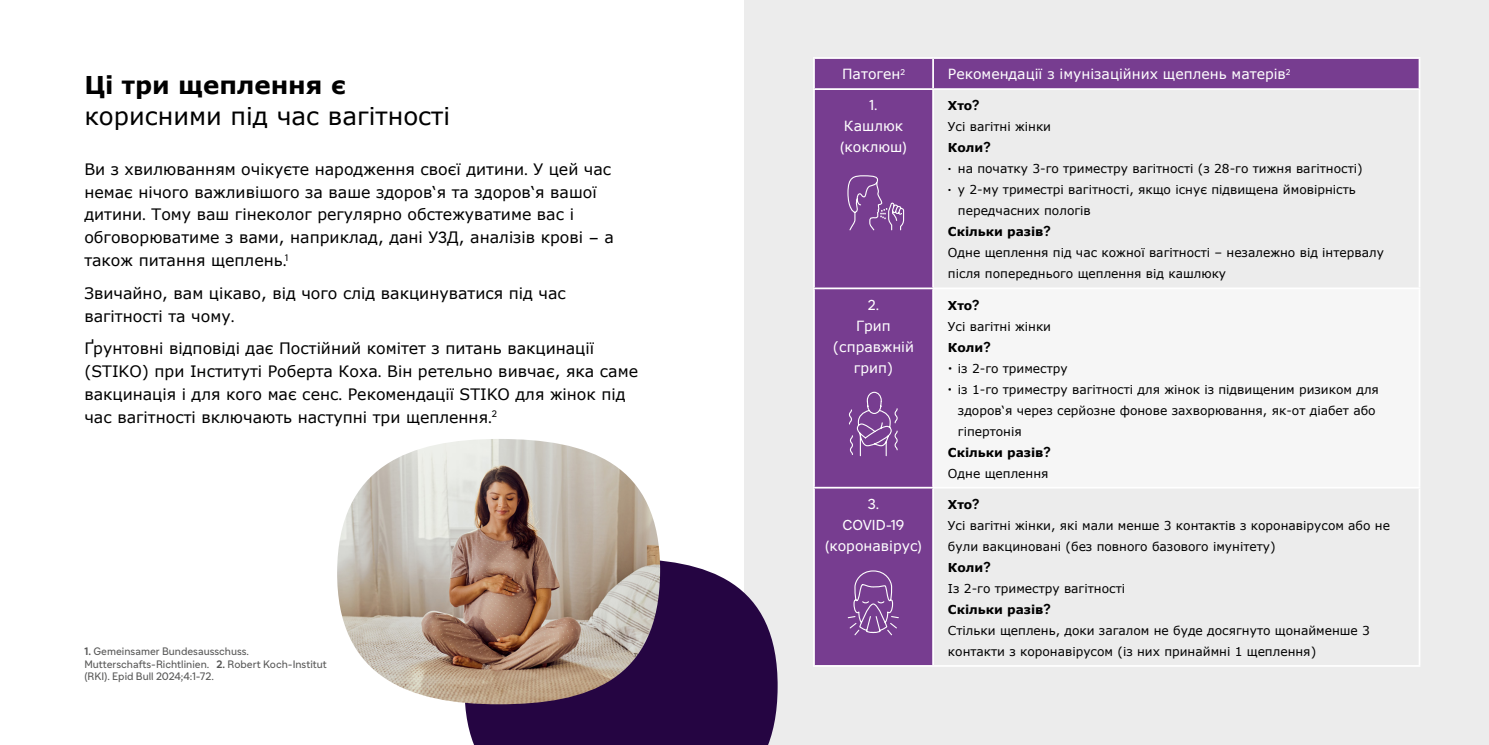
<style>
.page{position:relative;width:1489px;height:745px;background:#fff}
.page>*{position:absolute;margin:0;border:0;box-sizing:border-box;transform-origin:0 0}
.t1{font:24.5px "Verdana";color:#000}
.t2{font:700 24.5px "Verdana";color:#000}
.t3{font:15.75px/22.8px "Verdana";color:#000}
.t4{font:14px/21px "Verdana";color:#fff}
.t5{font:14px/21px "Sanofi Sans";color:#fff;text-align:center}
.t6{font:12.25px/21px "Verdana";color:#000}
.t7{font:700 12.25px "Verdana";color:#000}
.t8{font:10.5px/12.6px "Sanofi Sans";color:#565655}
.s1{font-family:"Sanofi Sans"}
.s2{font-weight:700}
.s3{font-family:"Sanofi Sans";font-weight:700;font-size:14px}
.s4{font-family:"Sanofi Sans";font-size:14px}
</style>
<div class="page">
<div style="left:744px;top:0;width:744px;height:744px;background:#ececec"></div>
<svg style="left:465px;top:560px;width:313px;height:184px;background:#3b1f55"></svg>
<img style="left:337px;top:439px;width:323px;height:264px">
<div style="left:814px;top:90px;width:118px;height:574px;background:#773d90"></div>
<div style="left:933px;top:288px;width:486px;height:199px;background:#f6f6f6"></div>
<hr style="left:813px;top:57px;width:120px;height:2px;background:#fff">
<hr style="left:933px;top:57px;width:487px;height:2px;background:#fff">
<div style="left:813px;top:58px;width:606px;height:30px;background:#773d90"></div>
<hr style="left:1418px;top:59px;width:2px;height:29px;background:#fff">
<hr style="left:813px;top:88px;width:120px;height:2px;background:#fff">
<hr style="left:813px;top:90px;width:1px;height:197px;background:#fff">
<hr style="left:933px;top:88px;width:487px;height:2px;background:#fff">
<hr style="left:932px;top:90px;width:1px;height:197px;background:#fff">
<hr style="left:1418px;top:90px;width:2px;height:197px;background:#fff">
<hr style="left:813px;top:287px;width:120px;height:2px;background:#fff">
<hr style="left:813px;top:289px;width:1px;height:197px;background:#fff">
<hr style="left:933px;top:287px;width:487px;height:2px;background:#fff">
<hr style="left:932px;top:289px;width:1px;height:197px;background:#fff">
<hr style="left:1418px;top:289px;width:2px;height:197px;background:#fff">
<hr style="left:813px;top:486px;width:120px;height:2px;background:#fff">
<hr style="left:813px;top:488px;width:1px;height:176px;background:#fff">
<hr style="left:933px;top:486px;width:487px;height:2px;background:#fff">
<hr style="left:932px;top:488px;width:1px;height:176px;background:#fff">
<hr style="left:1418px;top:488px;width:2px;height:176px;background:#fff">
<hr style="left:813px;top:664px;width:120px;height:2px;background:#fff">
<hr style="left:933px;top:664px;width:487px;height:2px;background:#fff">
<svg style="left:848px;top:378px;width:50px;height:78px;background:#844f9a"></svg>
<svg style="left:847px;top:569px;width:52px;height:70px;background:#86529c"></svg>
<svg style="left:846px;top:175px;width:58px;height:56px;background:#85529c"></svg>
<h1 class="t2" style="left:84px;top:68px;width:263px">Ці три щеплення є</h1>
<h1 class="t1" style="left:84px;top:99px;width:367px">корисними під час вагітності</h1>
<p class="t3" style="left:84px;top:157px;width:531px">Ви з хвилюванням очікуєте народження своєї дитини<span class="s1">.</span> У цей час немає нічого важливішого за ваше здоров‘я та здоров‘я вашої дитини<span class="s1">.</span> Тому ваш гінеколог регулярно обстежуватиме вас і обговорюватиме з вами, наприклад, дані У<span class="s1">3</span>Д, аналізів крові <span class="s1">–</span> а також питання щеплень<span class="s1">.</span><sup>1</sup></p>
<p class="t3" style="left:84px;top:281px;width:483px">Звичайно, вам цікаво, від чого слід вакцинуватися під час вагітності та чому<span class="s1">.</span></p>
<p class="t3" style="left:84px;top:337px;width:555px">Ґрунтовні відповіді дає Постійний комітет з питань вакцинації (STIKO) при Інституті Роберта Коха<span class="s1">.</span> Він ретельно вивчає, яка саме вакцинація і для кого має сенс<span class="s1">.</span> Рекомендації STIKO для жінок під час вагітності включають наступні три щеплення<span class="s1">.</span><sup>2</sup></p>
<p class="t8" style="left:84px;top:644px;width:244px"><span class="s2">1.</span> Gemeinsamer Bundesausschuss.<br>Mutterschafts-Richtlinien. <span class="s2">2.</span> Robert Koch-Institut (RKI). Epid Bull 2024;4:1-72.</p>
<p class="t4" style="left:842px;top:63px;width:64px">Патоген<sup>2</sup></p>
<p class="t4" style="left:947px;top:63px;width:344px">Рекомендації з імунізаційних щеплень матерів<sup>2</sup></p>
<p class="t5" style="left:869px;top:95px;width:10px">1.</p>
<p class="t4" style="left:840px;top:115px;width:68px">Кашлюк <span class="s1">(</span>коклюш<span class="s1">)</span></p>
<p class="t6" style="left:947px;top:95px;width:105px"><span class="s2">Хто</span><span class="s3">?<br></span>Усі вагітні жінки<br><span class="s2">Коли</span><span class="s3">?</span></p>
<p class="t6" style="left:947px;top:158px;width:416px"><span class="s1">•</span> на початку 3-го триместру вагітності (з 28-го тижня вагітності)</p>
<p class="t6" style="left:947px;top:179px;width:409px"><span class="s1">•</span> у 2-му триместрі вагітності, якщо існує підвищена ймовірність</p>
<p class="t6" style="left:957px;top:200px;width:134px">передчасних пологів</p>
<p class="t7" style="left:947px;top:223px;width:104px">Скільки разів<span class="s4">?</span></p>
<p class="t6" style="left:947px;top:242px;width:437px">Одне щеплення під час кожної вагітності – незалежно від інтервалу</p>
<p class="t6" style="left:947px;top:263px;width:280px">після попереднього щеплення від кашлюку</p>
<p class="t5" style="left:867px;top:294px;width:13px">2.</p>
<p class="t4" style="left:833px;top:314px;width:83px;text-align:center">Грип (справжній грип)</p>
<p class="t5" style="left:842px;top:493px;width:63px">3.<br>COVID-19</p>
<p class="t4" style="left:825px;top:534px;width:98px"><span class="s1">(</span>коронавірус<span class="s1">)</span></p>
<p class="t6" style="left:947px;top:294px;width:105px"><span class="s2">Хто</span><span class="s3">?<br></span>Усі вагітні жінки<br><span class="s2">Коли</span><span class="s3">?</span></p>
<p class="t6" style="left:947px;top:357px;width:121px"><span class="s4">•</span> із 2-го триместру</p>
<p class="t6" style="left:947px;top:378px;width:432px"><span class="s4">•</span> із 1-го триместру вагітності для жінок із підвищеним ризиком для</p>
<p class="t6" style="left:957px;top:399px;width:419px">здоров‘я через серйозне фонове захворювання, як-от діабет або</p>
<p class="t6" style="left:957px;top:420px;width:65px">гіпертонія</p>
<p class="t7" style="left:947px;top:443px;width:104px">Скільки разів<span class="s4">?</span></p>
<p class="t6" style="left:947px;top:462px;width:102px">Одне щеплення</p>
<p class="t6" style="left:947px;top:493px;width:443px"><span class="s2">Хто</span><span class="s3">?<br></span>Усі вагітні жінки, які мали менше 3 контактів з коронавірусом або не були вакциновані (без повного базового імунітету)<br><span class="s2">Коли</span><span class="s3">?<br></span>Із 2-го триместру вагітності<br><span class="s2">Скільки разів</span><span class="s3">?<br></span>Стільки щеплень, доки загалом не буде досягнуто щонайменше 3 контакти з коронавірусом (із них принаймні 1 щеплення)</p>
</div>
